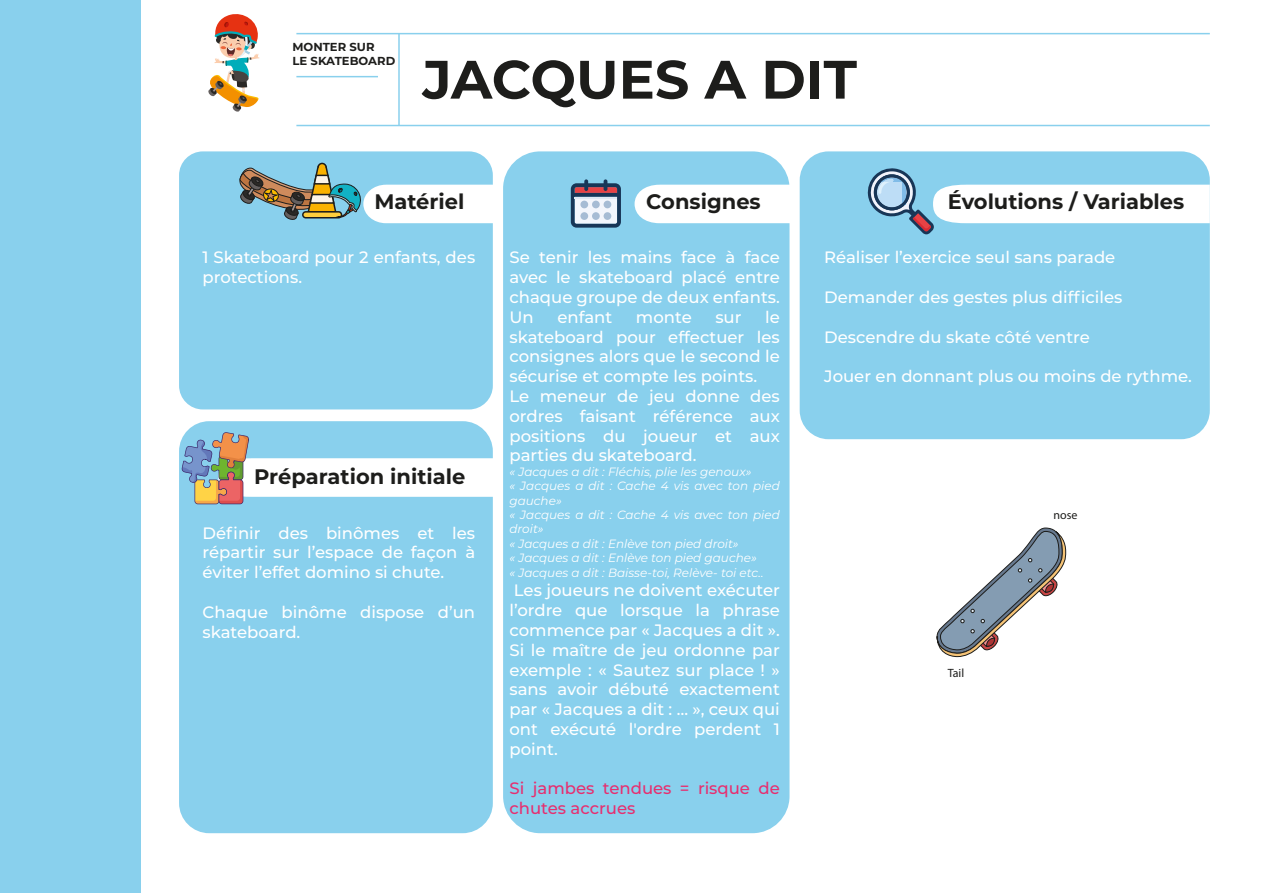
<style>
.page{position:relative;width:1263px;height:893px;background:#fff}
.page>*{position:absolute;margin:0;border:0;box-sizing:border-box;transform-origin:0 0}
.t1{font:700 54px "Montserrat";color:#1d1d1b}
.t2{font:700 21px "Montserrat";color:#1d1d1b}
.t3{font:500 16.5px/19.8px "Montserrat";color:#fff}
.t4{font:500 16.5px/19.8px "Montserrat";color:#e72e6f}
.t5{font:italic 12px/14.4px "Montserrat";color:#fff}
.t6{font:12px "Myriad Pro";color:#1d1d1b}
.t7{font:700 11.55px/14px "Montserrat";color:#1d1d1b}
</style>
<div class="page">
<div style="left:179px;top:421px;width:314px;height:412px;background:#89d0ed;border-radius:30px"></div>
<div style="left:800px;top:151px;width:410px;height:288px;background:#89d0ed;border-radius:29px"></div>
<div style="left:503px;top:151px;width:286px;height:682px;background:#89d0ed;border-radius:37px"></div>
<div style="left:179px;top:151px;width:314px;height:258px;background:#89d0ed;border-radius:24px"></div>
<div style="left:634px;top:185px;width:155px;height:38px;background:#fff"></div>
<div style="left:0;top:0;width:141px;height:893px;background:#89d0ed"></div>
<hr style="left:296px;top:33px;width:914px;height:1px;background:#89d0ed">
<hr style="left:296px;top:125px;width:914px;height:1px;background:#89d0ed">
<hr style="left:296px;top:76px;width:82px;height:1px;background:#89d0ed">
<hr style="left:398px;top:34px;width:2px;height:92px;background:#89d0ed">
<svg style="left:867px;top:168px;width:343px;height:66px"></svg>
<svg style="left:182px;top:432px;width:311px;height:72px"></svg>
<svg style="left:571px;top:179px;width:50px;height:49px;background:#8a90a4"></svg>
<div style="left:580px;top:201px;width:8px;height:7px;background:#a6bcd4;border-radius:4px"></div>
<div style="left:592px;top:201px;width:8px;height:7px;background:#a6bcd4;border-radius:50%"></div>
<div style="left:604px;top:201px;width:7px;height:7px;background:#a6bcd4;border-radius:50%"></div>
<div style="left:580px;top:212px;width:8px;height:8px;background:#a6bcd4;border-radius:4px"></div>
<div style="left:592px;top:212px;width:8px;height:8px;background:#a6bcd4;border-radius:4px"></div>
<div style="left:604px;top:212px;width:7px;height:8px;background:#a6bcd4;border-radius:4px"></div>
<hr style="left:575px;top:197px;width:42px;height:2px;background:#dfeaf5">
<svg style="left:239px;top:152px;width:254px;height:71px"></svg>
<svg style="left:936px;top:527px;width:130px;height:130px"></svg>
<img style="left:208px;top:14px;width:52px;height:98px">
<p class="t7" style="left:292px;top:40px;width:104px">MONTER SUR<br>LE SKATEBOARD</p>
<h1 class="t1" style="left:422px;top:41px;width:436px">JACQUES A DIT</h1>
<p class="t2" style="left:374px;top:187px;width:91px">Matériel</p>
<p class="t3" style="left:202px;top:247px;width:274px">1 Skateboard pour 2 enfants, des protections.</p>
<p class="t2" style="left:254px;top:462px;width:213px">Préparation initiale</p>
<p class="t3" style="left:202px;top:522px;width:274px;text-align:justify">Définir des binômes et les répartir sur l’espace de façon à éviter l’effet domino si chute.</p>
<p class="t3" style="left:202px;top:601px;width:274px">Chaque binôme dispose d’un skateboard.</p>
<p class="t2" style="left:646px;top:187px;width:116px">Consignes</p>
<p class="t3" style="left:509px;top:247px;width:272px;text-align:justify">Se tenir les mains face à face avec le skateboard placé entre chaque groupe de deux enfants.<br>Un</p>
<p class="t3" style="left:557px;top:306px;width:56px">enfant</p>
<p class="t3" style="left:636px;top:306px;width:57px">monte</p>
<p class="t3" style="left:715px;top:306px;width:28px">sur</p>
<p class="t3" style="left:509px;top:306px;width:272px;text-indent:256px">le skateboard pour effectuer les consignes alors que le second le sécurise et compte les points.<br>Le meneur de jeu donne des ordres faisant référence aux positions du joueur et aux parties du skateboard.</p>
<p class="t5" style="left:509px;top:464px;width:272px">« Jacques a dit : Fléchis, plie les genoux»<br>« Jacques a dit : Cache 4 vis avec ton pied gauche»<br>« Jacques a dit : Cache 4 vis avec ton pied droit»<br>« Jacques a dit : Enlève ton pied droit»<br>« Jacques a dit : Enlève ton pied gauche»<br>« Jacques a dit : Baisse-toi, Relève- toi etc..</p>
<p class="t3" style="left:509px;top:580px;width:272px;text-align:justify">Les joueurs ne doivent exécuter l’ordre que lorsque la phrase commence par « Jacques a dit ».<br>Si le maître de jeu ordonne par exemple : « Sautez sur place ! » sans avoir débuté exactement par « Jacques a dit : … », ceux qui ont exécuté l'ordre perdent 1 point.</p>
<p class="t4" style="left:509px;top:778px;width:272px">Si jambes tendues = risque de chutes accrues</p>
<p class="t2" style="left:948px;top:187px;width:238px">Évolutions / Variables</p>
<p class="t3" style="left:824px;top:247px;width:293px">Réaliser l’exercice seul sans parade</p>
<p class="t3" style="left:824px;top:287px;width:300px">Demander des gestes plus difficiles</p>
<p class="t3" style="left:824px;top:326px;width:267px">Descendre du skate côté ventre</p>
<p class="t3" style="left:824px;top:366px;width:369px">Jouer en donnant plus ou moins de rythme.</p>
<p class="t6" style="left:948px;top:666px;width:18px">Tail</p>
<p class="t6" style="left:1053px;top:508px;width:26px">nose</p>
</div>
